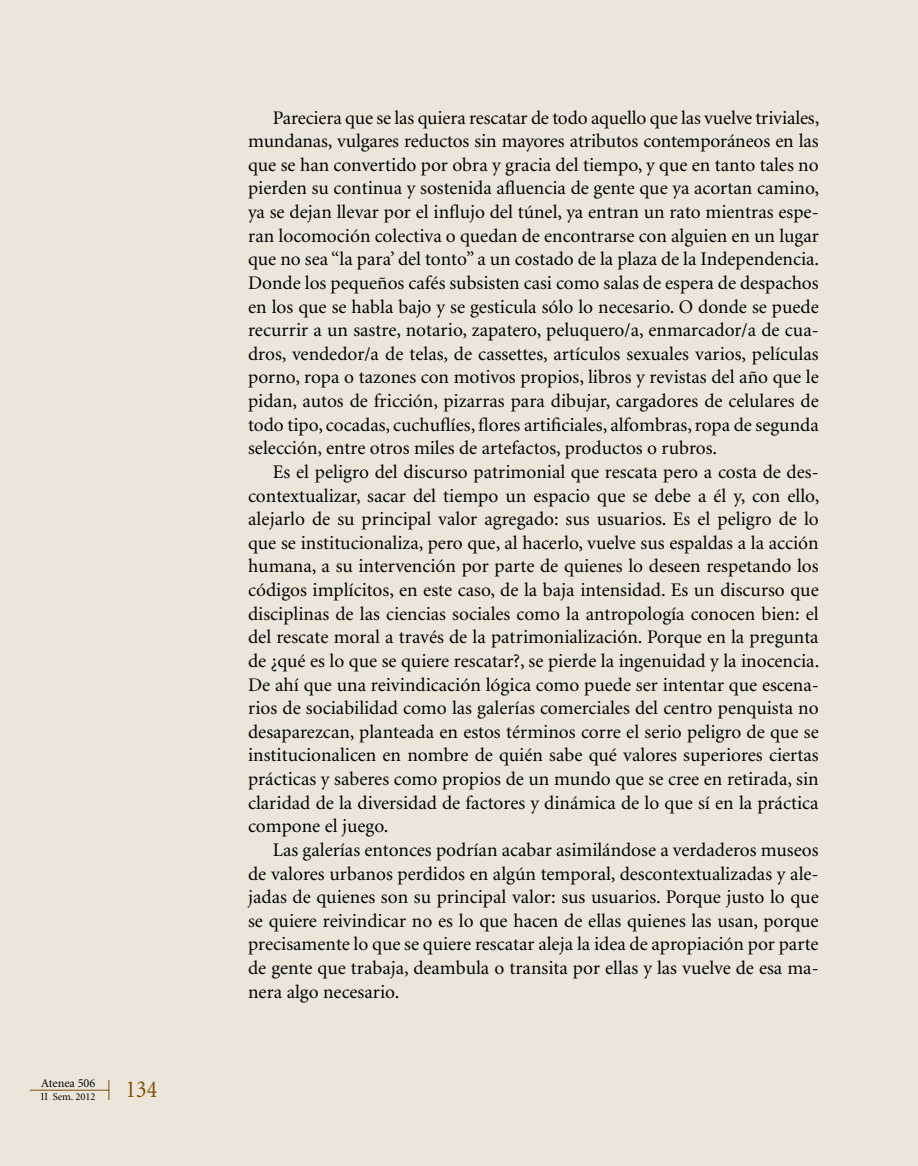
<style>
.page{position:relative;width:918px;height:1166px;background:#ece5da}
.page>*{position:absolute;margin:0;border:0;box-sizing:border-box;transform-origin:0 0}
.t1{font:24.5px "Minion";color:#7f4e06;scale:.9 1}
.t2{font:19.25px/23.6px "Minion";color:#000;text-align:justify}
.t3{font:12.25px "Minion";color:#000}
.t4{font:10.5px "Minion";color:#000}
</style>
<div class="page">
<hr style="left:30px;top:1090px;width:79px;height:1px;background:#7f4e06">
<svg style="left:109px;top:1080px;width:1px;height:20px"></svg>
<p class="t3" style="left:41px;top:1077px;width:56px">Atenea 506</p>
<p class="t4" style="left:41px;top:1091px;width:56px">II Sem. 2012</p>
<p class="t1" style="left:126px;top:1077px;width:37px">134</p>
<p class="t2" style="left:248px;top:106px;width:572px;text-indent:25px">Pareciera que se las quiera rescatar de todo aquello que las vuelve triviales, mundanas, vulgares reductos sin mayores atributos contemporáneos en las que se han convertido por obra y gracia del tiempo, y que en tanto tales no pierden su continua y sostenida afluencia de gente que ya acortan camino, ya se dejan llevar por el influjo del túnel, ya entran un rato mientras espe&shy;ran locomoción colectiva o quedan de encontrarse con alguien en un lugar que no sea “la para’ del tonto” a un costado de la plaza de la Independencia.<br>Donde los pequeños cafés subsisten casi como salas de espera de despachos en los que se habla bajo y se gesticula sólo lo necesario. O donde se puede recurrir a un sastre, notario, zapatero, peluquero/a, enmarcador/a de cua&shy;dros, vendedor/a de telas, de cassettes, artículos sexuales varios, películas porno, ropa o tazones con motivos propios, libros y revistas del año que le pidan, autos de fricción, pizarras para dibujar, cargadores de celulares de todo tipo, cocadas, cuchuflíes, flores artificiales, alfombras, ropa de segunda selección, entre otros miles de artefactos, productos o rubros.</p>
<p class="t2" style="left:248px;top:461px;width:573px;text-indent:25px">Es el peligro del discurso patrimonial que rescata pero a costa de des&shy;contextualizar, sacar del tiempo un espacio que se debe a él y, con ello, alejarlo de su principal valor agregado: sus usuarios. Es el peligro de lo que se institucionaliza, pero que, al hacerlo, vuelve sus espaldas a la acción humana, a su intervención por parte de quienes lo deseen respetando los códigos implícitos, en este caso, de la baja intensidad. Es un discurso que disciplinas de las ciencias sociales como la antropología conocen bien: el del rescate moral a través de la patrimonialización. Porque en la pregunta de ¿qué es lo que se quiere rescatar?, se pierde la ingenuidad y la inocencia.<br>De ahí que una reivindicación lógica como puede ser intentar que escena&shy;rios de sociabilidad como las galerías comerciales del centro penquista no desaparezcan, planteada en estos términos corre el serio peligro de que se institucionalicen en nombre de quién sabe qué valores superiores ciertas prácticas y saberes como propios de un mundo que se cree en retirada, sin claridad de la diversidad de factores y dinámica de lo que sí en la práctica compone el juego.</p>
<p class="t2" style="left:248px;top:839px;width:572px;text-indent:25px">Las galerías entonces podrían acabar asimilándose a verdaderos museos de valores urbanos perdidos en algún temporal, descontextualizadas y ale&shy;jadas de quienes son su principal valor: sus usuarios. Porque justo lo que se quiere reivindicar no es lo que hacen de ellas quienes las usan, porque precisamente lo que se quiere rescatar aleja la idea de apropiación por parte de gente que trabaja, deambula o transita por ellas y las vuelve de esa ma&shy;nera algo necesario.</p>
</div>
